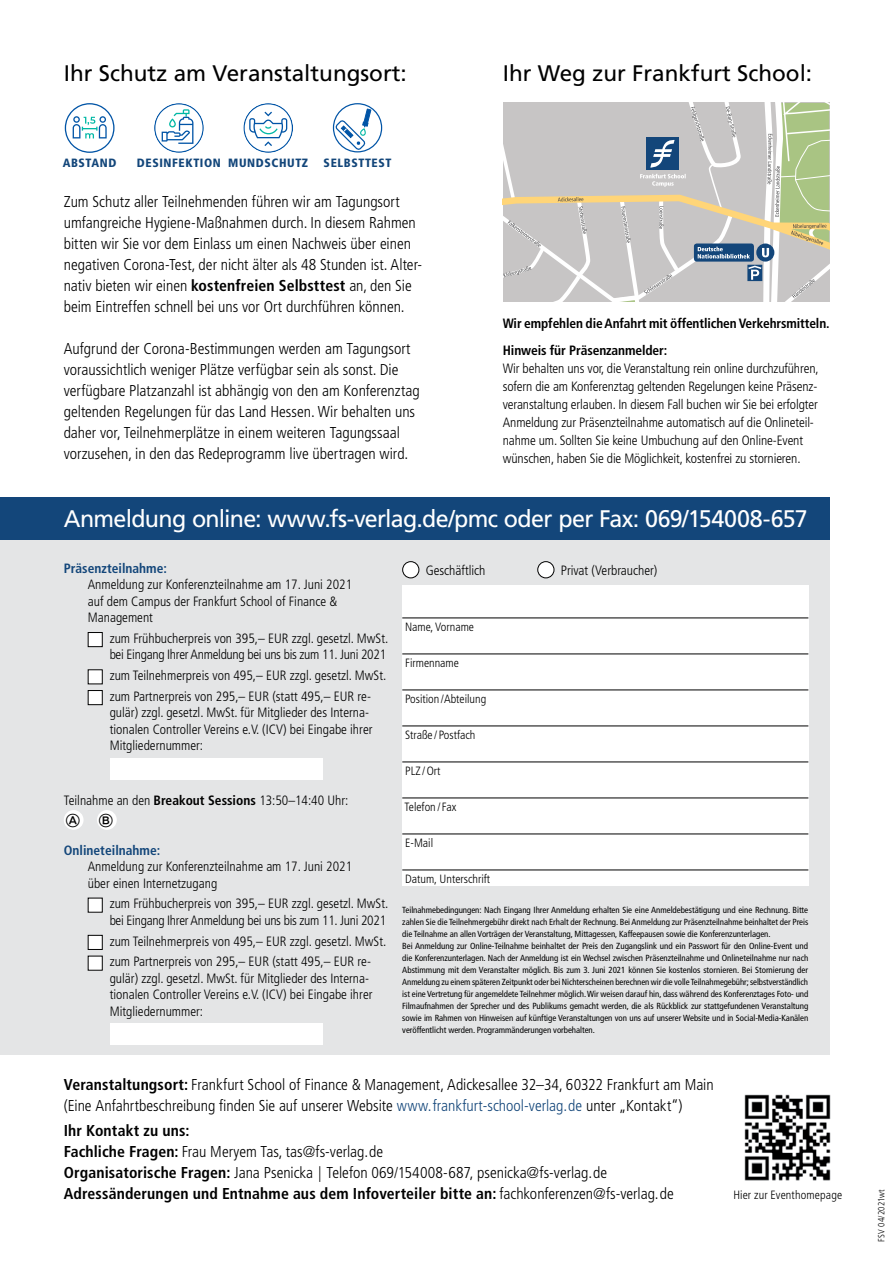
<style>
.page{position:relative;width:893px;height:1263px;background:#fff}
.page>*{position:absolute;margin:0;border:0;box-sizing:border-box;transform-origin:0 0}
.t1{font:24px "Frutiger LT";letter-spacing:-.03em;color:#fff}
.t2{font:22.5px "Frutiger LT";color:#000}
.t3{font:300 condensed 15.75px/21px "Frutiger LT";color:#000}
.t4{font:300 condensed 13.5px/16.5px "Frutiger LT";color:#000}
.t5{font:300 condensed 13.5px/16.5px "Frutiger LT";letter-spacing:-.02em;color:#000}
.t6{font:700 condensed 13.5px/26.5px "Frutiger LT";letter-spacing:-.01em;color:#000}
.t7{font:700 condensed 13.5px "Frutiger LT";color:#13467a}
.t8{font:300 condensed 12px "Frutiger LT";color:#000}
.t9{font:900 condensed 12px "Frutiger LT";letter-spacing:.05em;color:#13467a}
.t10{font:300 condensed 9px "Frutiger LT";letter-spacing:.02em;color:#000}
.t11{font:condensed 8.85px/12px "Frutiger LT";letter-spacing:-.005em;color:#000}
.s1{font-weight:700}
.s2{color:#13467a}
</style>
<div class="page">
<div style="left:0;top:540px;width:829px;height:514px;background:#e4e5e6"></div>
<div style="left:0;top:497px;width:829px;height:43px;background:#13467a"></div>
<svg style="left:503px;top:103px;width:326px;height:199px;background:#c4c5be"></svg>
<div style="left:88px;top:632px;width:14px;height:15px;background:#fff"></div>
<div style="left:88px;top:632px;width:15px;height:15px;border:1px solid #000"></div>
<div style="left:88px;top:670px;width:14px;height:14px;background:#fff"></div>
<div style="left:88px;top:669px;width:15px;height:15px;border:1px solid #000"></div>
<div style="left:88px;top:690px;width:14px;height:15px;background:#fff"></div>
<div style="left:88px;top:690px;width:15px;height:15px;border:1px solid #000"></div>
<div style="left:110px;top:758px;width:212px;height:21px;background:#fff"></div>
<div style="left:64px;top:810px;width:20px;height:20px;background:#fff;border-radius:50%"></div>
<div style="left:97px;top:810px;width:20px;height:20px;background:#fff;border-radius:50%"></div>
<div style="left:88px;top:898px;width:14px;height:14px;background:#fff"></div>
<div style="left:88px;top:898px;width:15px;height:14px;border:1px solid #000"></div>
<div style="left:88px;top:935px;width:14px;height:14px;background:#fff"></div>
<div style="left:88px;top:935px;width:15px;height:15px;border:1px solid #000"></div>
<div style="left:88px;top:956px;width:14px;height:14px;background:#fff"></div>
<div style="left:88px;top:956px;width:15px;height:14px;border:1px solid #000"></div>
<div style="left:110px;top:1024px;width:212px;height:21px;background:#fff"></div>
<div style="left:402px;top:585px;width:406px;height:300px;background:#fff"></div>
<hr style="left:402px;top:617px;width:406px;height:1px;background:#000">
<hr style="left:402px;top:653px;width:406px;height:1px;background:#000">
<hr style="left:402px;top:689px;width:406px;height:1px;background:#000">
<hr style="left:402px;top:725px;width:406px;height:1px;background:#000">
<hr style="left:402px;top:761px;width:406px;height:1px;background:#000">
<hr style="left:402px;top:797px;width:406px;height:1px;background:#000">
<hr style="left:402px;top:833px;width:406px;height:1px;background:#000">
<hr style="left:402px;top:869px;width:406px;height:1px;background:#000">
<div style="left:403px;top:562px;width:16px;height:16px;background:#fff;border-radius:50%"></div>
<div style="left:402px;top:561px;width:17px;height:17px;border:1px solid #000;border-radius:50%"></div>
<div style="left:538px;top:562px;width:16px;height:16px;background:#fff;border-radius:50%"></div>
<div style="left:537px;top:561px;width:17px;height:17px;border:1px solid #000;border-radius:50%"></div>
<svg style="left:65px;top:103px;width:50px;height:50px"></svg>
<svg style="left:154px;top:103px;width:50px;height:50px"></svg>
<svg style="left:243px;top:103px;width:50px;height:50px"></svg>
<svg style="left:335px;top:109px;width:36px;height:42px"></svg>
<div style="left:333px;top:103px;width:49px;height:49px;border:1px solid #0054a6;border-radius:50%"></div>
<img style="left:744px;top:1094px;width:87px;height:87px">
<h2 class="t2" style="left:64px;top:60px;width:344px">Ihr Schutz am Veranstaltungsort:</h2>
<h3 class="t9" style="left:63px;top:156px;width:55px">ABSTAND</h3>
<h3 class="t9" style="left:137px;top:156px;width:173px">DESINFEKTION MUNDSCHUTZ</h3>
<h3 class="t9" style="left:324px;top:155px;width:69px">SELBSTTEST</h3>
<p class="t3" style="left:64px;top:192px;width:360px">Zum Schutz aller Teilnehmenden führen wir am Tagungsort umfangreiche Hygiene-Maßnahmen durch. In diesem Rahmen bitten wir Sie vor dem Einlass um einen Nachweis über einen negativen Corona-Test, der nicht älter als 48 Stunden ist. Alter&shy;nativ bieten wir einen <span class="s1">kostenfreien Selbsttest</span> an, den Sie beim Eintreffen schnell bei uns vor Ort durchführen können.</p>
<p class="t3" style="left:64px;top:339px;width:357px">Aufgrund der Corona-Bestimmungen werden am Tagungsort voraussichtlich weniger Plätze verfügbar sein als sonst. Die verfügbare Platzanzahl ist abhängig von den am Konferenztag geltenden Regelungen für das Land Hessen. Wir behalten uns daher vor, Teilnehmerplätze in einem weiteren Tagungssaal vorzusehen, in den das Redeprogramm live übertragen wird.</p>
<h2 class="t2" style="left:503px;top:60px;width:311px">Ihr Weg zur Frankfurt School:</h2>
<h3 class="t6" style="left:503px;top:310px;width:328px">Wir empfehlen die Anfahrt mit öffentlichen Verkehrsmitteln.<br>Hinweis für Präsenzanmelder:</h3>
<p class="t4" style="left:503px;top:359px;width:317px;line-height:18px">Wir behalten uns vor, die Veranstaltung rein online durchzuführen, sofern die am Konferenztag geltenden Regelungen keine Präsenz&shy;veranstaltung erlauben. In diesem Fall buchen wir Sie bei erfolgter Anmeldung zur Präsenzteilnahme automatisch auf die Onlineteil&shy;nahme um. Sollten Sie keine Umbuchung auf den Online-Event wünschen, haben Sie die Möglichkeit, kostenfrei zu stornieren.</p>
<h1 class="t1" style="left:64px;top:505px;width:745px">Anmeldung online: www.fs-verlag.de/pmc oder per Fax: 069/154008-657</h1>
<h3 class="t7" style="left:64px;top:560px;width:105px">Präsenzteilnahme:</h3>
<h3 class="t4" style="left:88px;top:576px;width:266px">Anmeldung zur Konferenzteilnahme am 17. Juni 2021 auf dem Campus der Frankfurt School of Finance &amp;<br>Management</h3>
<h3 class="t5" style="left:110px;top:630px;width:280px">zum Frühbucherpreis von 395,– EUR zzgl. gesetzl. MwSt. bei Eingang Ihrer Anmeldung bei uns bis zum 11. Juni 2021</h3>
<h3 class="t4" style="left:110px;top:665px;width:278px;line-height:20.7px">zum Teilnehmerpreis von 495,– EUR zzgl. gesetzl. MwSt. zum Partnerpreis von 295,– EUR (statt 495,– EUR re-</h3>
<h3 class="t4" style="left:110px;top:704px;width:264px">gulär) zzgl. gesetzl. MwSt. für Mitglieder des Interna&shy;tionalen Controller Vereins e.V. (ICV) bei Eingabe ihrer<br>Mitgliedernummer:</h3>
<h3 class="t4" style="left:64px;top:792px;width:286px">Teilnahme an den <span class="s1">Breakout Sessions</span> 13:50–14:40 Uhr:</h3>
<h3 class="t7" style="left:64px;top:842px;width:98px">Onlineteilnahme:</h3>
<h3 class="t4" style="left:88px;top:858px;width:266px">Anmeldung zur Konferenzteilnahme am 17. Juni 2021 über einen Internetzugang</h3>
<h3 class="t5" style="left:110px;top:895px;width:280px">zum Frühbucherpreis von 395,– EUR zzgl. gesetzl. MwSt. bei Eingang Ihrer Anmeldung bei uns bis zum 11. Juni 2021</h3>
<h3 class="t4" style="left:110px;top:931px;width:278px;line-height:20.7px">zum Teilnehmerpreis von 495,– EUR zzgl. gesetzl. MwSt. zum Partnerpreis von 295,– EUR (statt 495,– EUR re-</h3>
<h3 class="t4" style="left:110px;top:970px;width:264px">gulär) zzgl. gesetzl. MwSt. für Mitglieder des Interna&shy;tionalen Controller Vereins e.V. (ICV) bei Eingabe ihrer<br>Mitgliedernummer:</h3>
<h3 class="t4" style="left:426px;top:562px;width:61px">Geschäftlich</h3>
<h3 class="t4" style="left:561px;top:562px;width:98px">Privat (Verbraucher)</h3>
<h3 class="t8" style="left:405px;top:620px;width:70px">Name, Vorname</h3>
<h3 class="t8" style="left:405px;top:656px;width:55px">Firmenname</h3>
<h3 class="t8" style="left:405px;top:692px;width:83px">Position /Abteilung</h3>
<h3 class="t8" style="left:405px;top:728px;width:72px">Straße / Postfach</h3>
<h3 class="t8" style="left:405px;top:764px;width:37px">PLZ /Ort</h3>
<h3 class="t8" style="left:404px;top:800px;width:53px">Telefon / Fax</h3>
<h3 class="t8" style="left:405px;top:836px;width:29px">E-Mail</h3>
<h3 class="t8" style="left:405px;top:872px;width:87px">Datum, Unterschrift</h3>
<p class="t11" style="left:402px;top:904px;width:408px">Teilnahmebedingungen: Nach Eingang Ihrer Anmeldung erhalten Sie eine Anmeldebestätigung und eine Rechnung. Bitte zahlen Sie die Teilnehmergebühr direkt nach Erhalt der Rechnung. Bei Anmeldung zur Präsenzteilnahme beinhaltet der Preis die Teilnahme an allen Vorträgen der Veranstaltung, Mittagessen, Kaffeepausen sowie die Konferenzunterlagen.<br>Bei Anmeldung zur Online-Teilnahme beinhaltet der Preis den Zugangslink und ein Passwort für den Online-Event und die Konferenzunterlagen. Nach der Anmeldung ist ein Wechsel zwischen Präsenzteilnahme und Onlineteilnahme nur nach Abstimmung mit dem Veranstalter möglich. Bis zum 3. Juni 2021 können Sie kostenlos stornieren. Bei Stornierung der Anmeldung zu einem späteren Zeitpunkt oder bei Nichterscheinen berechnen wir die volle Teilnahmegebühr; selbstverständlich ist eine Vertretung für angemeldete Teilnehmer möglich. Wir weisen darauf hin, dass während des Konferenztages Foto- und Filmaufnahmen der Sprecher und des Publikums gemacht werden, die als Rückblick zur stattgefundenen Veranstaltung sowie im Rahmen von Hinweisen auf künftige Veranstaltungen von uns auf unserer Website und in Social-Media-Kanälen veröffentlicht werden. Programmänderungen vorbehalten.</p>
<h3 class="t3" style="left:64px;top:1074px;width:651px"><span class="s1">Veranstaltungsort:</span> Frankfurt School of Finance &amp; Management, Adickesallee 32–34, 60322 Frankfurt am Main (Eine Anfahrtbeschreibung finden Sie auf unserer Website <span class="s2">www.frankfurt-school-verlag.de</span> unter „Kontakt“)</h3>
<p class="t3" style="left:64px;top:1120px;width:611px"><span class="s1">Ihr Kontakt zu uns:<br>Fachliche Fragen:</span> Frau Meryem Tas, tas@fs-verlag.de<br><span class="s1">Organisatorische Fragen:</span> Jana Psenicka | Telefon 069/154008-687, psenicka@fs-verlag.de <span class="s1">Adressänderungen und Entnahme aus dem Infoverteiler bitte an:</span> fachkonferenzen@fs-verlag.de</p>
<h3 class="t8" style="left:733px;top:1188px;width:110px">Hier zur Eventhomepage</h3>
<p class="t10" style="left:876px;top:1242px;width:54px;rotate:-90deg">FSV 04/2021wt</p>
</div>
